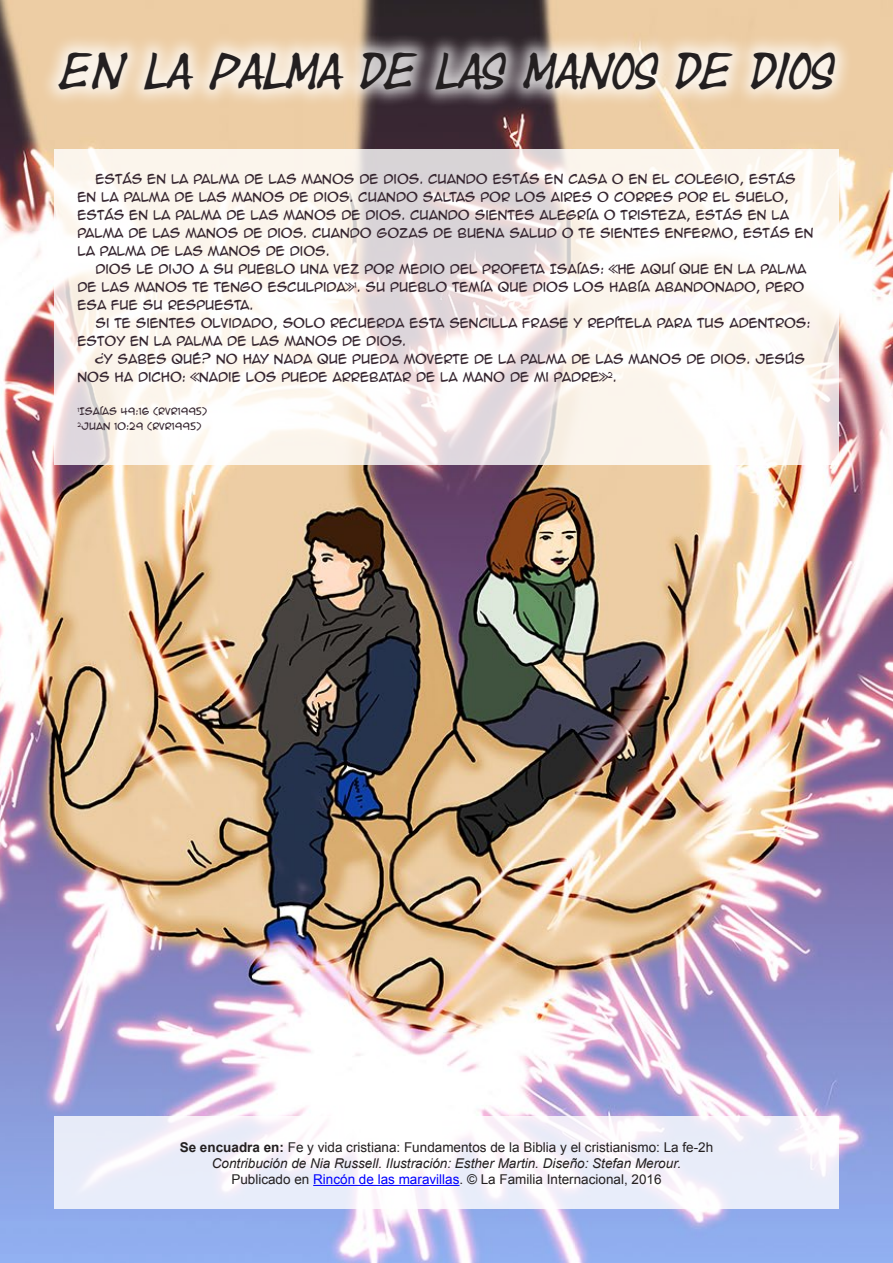
<style>
.page{position:relative;width:893px;height:1263px;background:#fff}
.page>*{position:absolute;margin:0;border:0;box-sizing:border-box;transform-origin:0 0}
.t1{font:37.5px "Yearsupplyoffairycakes";color:#231f20}
.t2{font:13.5px "Arial";color:#231f20}
.t3{font:italic 13.5px "Arial";color:#231f20}
.Style0{font:12px/18px "Anime Ace 2.0 BB";color:#362630}
.Style0-2{font:9px "Anime Ace 2.0 BB";color:#362630}
.s1{font-weight:700}
.s2{color:#00f}
</style>
<div class="page">
<img style="left:0;top:0;width:893px;height:1263px">
<div style="left:40px;top:33px;width:814px;height:75px;background:#fff;opacity:.75"></div>
<svg style="left:54px;top:149px;width:785px;height:315px"></svg>
<div style="left:54px;top:1117px;width:785px;height:92px;background:linear-gradient(to right,#f1f2fb,#f3f3fb)"></div>
<hr style="left:313px;top:1185px;width:146px;height:1px;background:#00f">
<p class="t1" style="left:60px;top:48px;width:775px">EN LA PALMA DE LAS MANOS DE DIOS</p>
<p class="Style0" style="left:77px;top:170px;width:738px;text-indent:18px">ESTÁS EN LA PALMA DE LAS MANOS DE DIOS. CUANDO ESTÁS EN CASA O EN EL COLEGIO, ESTÁS EN LA PALMA DE LAS MANOS DE DIOS. CUANDO SALTAS POR LOS AIRES O CORRES POR EL SUELO, ESTÁS EN LA PALMA DE LAS MANOS DE DIOS. CUANDO SIENTES ALEGRÍA O TRISTEZA, ESTÁS EN LA PALMA DE LAS MANOS DE DIOS. CUANDO GOZAS DE BUENA SALUD O TE SIENTES ENFERMO, ESTÁS EN LA PALMA DE LAS MANOS DE DIOS.</p>
<p class="Style0" style="left:77px;top:260px;width:730px;text-indent:18px">DIOS LE DIJO A SU PUEBLO UNA VEZ POR MEDIO DEL PROFETA ISAÍAS: «HE AQUÍ QUE EN LA PALMA<br>DE LAS MANOS TE TENGO ESCULPIDA»<sup>1</sup>. SU PUEBLO TEMÍA QUE DIOS LOS HABÍA ABANDONADO, PERO<br>ESA FUE SU RESPUESTA.</p>
<p class="Style0" style="left:77px;top:314px;width:734px;text-indent:18px">SI TE SIENTES OLVIDADO, SOLO RECUERDA ESTA SENCILLA FRASE Y REPÍTELA PARA TUS ADENTROS:<br>ESTOY EN LA PALMA DE LAS MANOS DE DIOS.</p>
<p class="Style0" style="left:77px;top:350px;width:729px;text-indent:18px">¿Y SABES QUÉ? NO HAY NADA QUE PUEDA MOVERTE DE LA PALMA DE LAS MANOS DE DIOS. JESÚS<br>NOS HA DICHO: «NADIE LOS PUEDE ARREBATAR DE LA MANO DE MI PADRE»<sup>2</sup>.</p>
<p class="Style0-2" style="left:77px;top:406px;width:132px"><sup>1</sup>ISAÍAS 49:16 (RVR1995)</p>
<p class="Style0-2" style="left:77px;top:421px;width:126px"><sup>2</sup>JUAN 10:29 (RVR1995)</p>
<p class="t2" style="left:180px;top:1137px;width:535px"><span class="s1">Se encuadra en:</span> Fe y vida cristiana: Fundamentos de la Biblia y el cristianismo: La fe-2h</p>
<p class="t3" style="left:212px;top:1154px;width:471px">Contribución de Nia Russell. Ilustración: Esther Martin. Diseño: Stefan Merour.</p>
<p class="t2" style="left:231px;top:1170px;width:432px">Publicado en <span class="s2">Rincón de las maravillas</span>. © La Familia Internacional, 2016</p>
</div>
